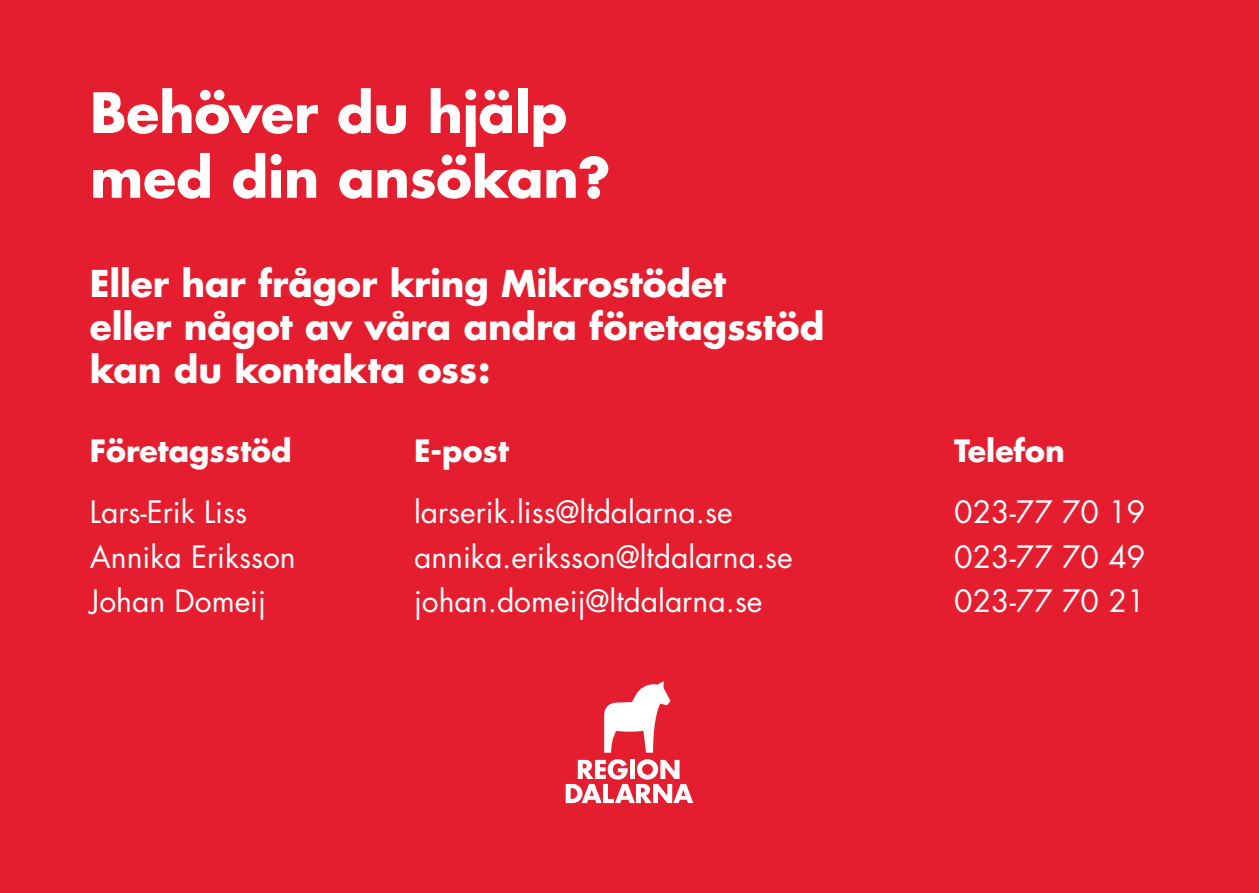
<style>
.page{position:relative;width:1259px;height:893px;background:#e51e2f}
.page>*{position:absolute;margin:0;border:0;box-sizing:border-box;transform-origin:0 0}
.Mellanrubrik{font:700 54px/64.8px "Futura";letter-spacing:-.01em;color:#fff}
.Mellanrubrik-2{font:700 36px/43.2px "Futura";letter-spacing:-.005em;color:#fff}
.Brödtext{font:30px "Futura";color:#fff}
.Brödtext-2{font:700 30px "Futura";color:#fff}
</style>
<div class="page">
<svg style="left:604px;top:681px;width:66px;height:72px"></svg>
<svg style="left:566px;top:759px;width:127px;height:44px"></svg>
<p class="Mellanrubrik" style="left:90px;top:80px;width:522px">Behöver du hjälp med din ansökan?</p>
<p class="Mellanrubrik-2" style="left:90px;top:261px;width:736px">Eller har frågor kring Mikrostödet<br>eller något av våra andra företagsstöd kan du kontakta oss:</p>
<p class="Brödtext-2" style="left:90px;top:431px;width:203px">Företagsstöd</p>
<p class="Brödtext-2" style="left:414px;top:431px;width:96px">-E post</p>
<p class="Brödtext-2" style="left:954px;top:431px;width:112px">Telefon</p>
<p class="Brödtext" style="left:90px;top:493px;width:159px">Lars-Erik Liss</p>
<p class="Brödtext" style="left:414px;top:493px;width:320px">larserik.liss@ltdalarna.se</p>
<p class="Brödtext" style="left:954px;top:493px;width:193px">023-77 70 19</p>
<p class="Brödtext" style="left:90px;top:538px;width:207px">Annika Eriksson</p>
<p class="Brödtext" style="left:414px;top:538px;width:380px">annika.eriksson@ltdalarna.se</p>
<p class="Brödtext" style="left:954px;top:538px;width:193px">023-77 70 49</p>
<p class="Brödtext" style="left:90px;top:582px;width:178px">Johan Domeij</p>
<p class="Brödtext" style="left:414px;top:582px;width:350px">johan.domeij@ltdalarna.se</p>
<p class="Brödtext" style="left:954px;top:582px;width:193px">023-77 70 21</p>
</div>
